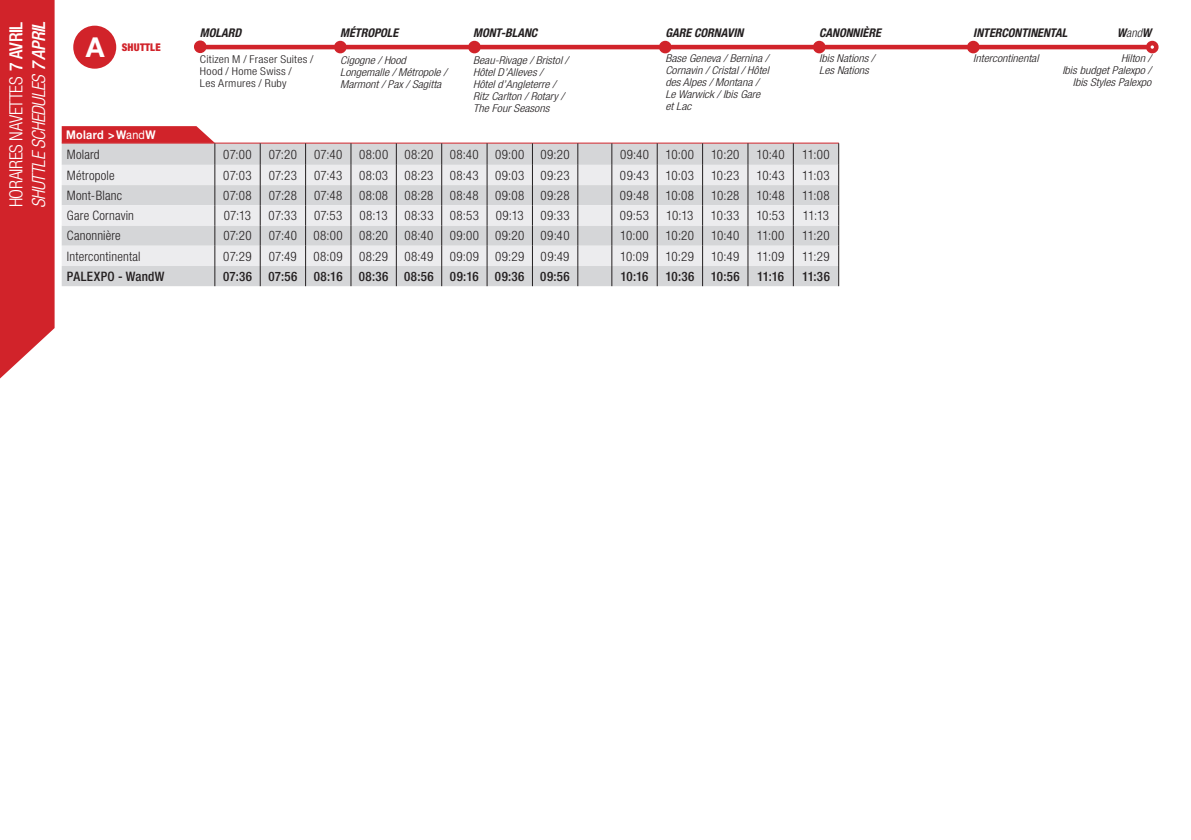
<style>
.page{position:relative;width:1191px;height:840px;background:#fff}
.page>*{position:absolute;margin:0;border:0;box-sizing:border-box;transform-origin:0 0}
.t1{font:700 27.4px "Helvetica Neue LT Std";color:#fff}
.t2{font:300 condensed 18.2px/22.8px "Helvetica Neue LT Std";letter-spacing:-.02em;color:#fff}
.t3{font:300 condensed 13px "Helvetica Neue LT Std";letter-spacing:.025em;color:#231f20}
.t4{font:500 condensed 13px "Helvetica Neue LT Std";letter-spacing:.035em;color:#231f20}
.t5{font:italic 700 condensed 12px "Helvetica Neue LT Std";color:#231f20}
.t6{font:700 12px "Helvetica Neue LT Std";letter-spacing:.03em;color:#fff;scale:.9 1}
.t7{font:italic 300 condensed 12px "Helvetica Neue LT Std";color:#231f20}
.t8{font:italic 300 condensed 10.8px/12px "Helvetica Neue LT Std";color:#231f20;scale:1.11 1}
.t9{font:300 condensed 10.8px/12px "Helvetica Neue LT Std";letter-spacing:.02em;color:#231f20;scale:1.11 1}
.t10{font:900 condensed 10.6px "Helvetica Neue LT Std";letter-spacing:.02em;color:#d1232a}
.s1{font-weight:500}
.s2{font-style:italic}
.s3{font-weight:500;font-style:italic}
.s4{font-weight:400}
.s5{font-weight:700}
</style>
<div class="page">
<div style="left:73px;top:26px;width:43px;height:43px;background:#d1232a;border-radius:50%"></div>
<div style="left:0;top:0;width:55px;height:378px;background:#d1232a"></div>
<div style="left:215px;top:144px;width:623px;height:142px;background:#d5d6d8"></div>
<svg style="left:215px;top:165px;width:623px;height:101px;background:#e1e2e4"></svg>
<hr style="left:215px;top:143px;width:45px;height:1px;background:#d1232a">
<hr style="left:260px;top:143px;width:45px;height:1px;background:#d1232a">
<hr style="left:305px;top:143px;width:46px;height:1px;background:#d1232a">
<hr style="left:351px;top:143px;width:45px;height:1px;background:#d1232a">
<hr style="left:396px;top:143px;width:46px;height:1px;background:#d1232a">
<hr style="left:442px;top:143px;width:45px;height:1px;background:#d1232a">
<hr style="left:487px;top:143px;width:45px;height:1px;background:#d1232a">
<hr style="left:532px;top:143px;width:46px;height:1px;background:#d1232a">
<hr style="left:612px;top:143px;width:45px;height:1px;background:#d1232a">
<hr style="left:657px;top:143px;width:45px;height:1px;background:#d1232a">
<hr style="left:702px;top:143px;width:46px;height:1px;background:#d1232a">
<hr style="left:748px;top:143px;width:45px;height:1px;background:#d1232a">
<hr style="left:793px;top:143px;width:46px;height:1px;background:#d1232a">
<hr style="left:578px;top:143px;width:34px;height:1px;background:#d1232a">
<svg style="left:260px;top:143px;width:1px;height:143px"></svg>
<svg style="left:305px;top:143px;width:1px;height:143px"></svg>
<svg style="left:351px;top:143px;width:1px;height:143px"></svg>
<svg style="left:396px;top:143px;width:1px;height:143px"></svg>
<svg style="left:441px;top:143px;width:1px;height:143px"></svg>
<svg style="left:487px;top:143px;width:1px;height:143px"></svg>
<svg style="left:532px;top:143px;width:1px;height:143px"></svg>
<svg style="left:577px;top:143px;width:1px;height:143px"></svg>
<svg style="left:611px;top:143px;width:1px;height:143px"></svg>
<svg style="left:657px;top:143px;width:1px;height:143px"></svg>
<svg style="left:702px;top:143px;width:1px;height:143px"></svg>
<svg style="left:747px;top:143px;width:1px;height:143px"></svg>
<svg style="left:793px;top:143px;width:1px;height:143px"></svg>
<svg style="left:838px;top:143px;width:1px;height:143px"></svg>
<svg style="left:62px;top:126px;width:153px;height:160px;background:#ddccce"></svg>
<div style="left:194px;top:40px;width:12px;height:13px;border:5px solid #d1232a;border-radius:50%"></div>
<div style="left:659px;top:41px;width:12px;height:12px;border:5px solid #d1232a;border-radius:50%"></div>
<div style="left:468px;top:41px;width:13px;height:12px;border:5px solid #d1232a;border-radius:50%"></div>
<div style="left:334px;top:41px;width:12px;height:12px;border:5px solid #d1232a;border-radius:50%"></div>
<div style="left:967px;top:41px;width:12px;height:12px;border:5px solid #d1232a;border-radius:50%"></div>
<div style="left:813px;top:41px;width:12px;height:12px;border:5px solid #d1232a;border-radius:50%"></div>
<hr style="left:197px;top:45px;width:955px;height:4px;background:#d1232a">
<div style="left:1146px;top:41px;width:12px;height:12px;border:5px solid #d1232a;border-radius:50%"></div>
<h2 class="t2" style="left:4px;top:208px;width:188px;rotate:-90deg">HORAIRES NAVETTES <span class="s1">7 AVRIL<br></span><span class="s2">SHUTTLE SCHEDULES</span> <span class="s3">7 APRIL</span></h2>
<h1 class="t1" style="left:86px;top:30px;width:20px">A</h1>
<p class="t10" style="left:122px;top:41px;width:40px">SHUTTLE</p>
<p class="t5" style="left:200px;top:25px;width:43px">MOLARD</p>
<p class="t9" style="left:200px;top:53px;width:104px">Citizen M / Fraser Suites /<br>Hood / Home Swiss /<br>Les Armures / Ruby</p>
<p class="t5" style="left:340px;top:26px;width:59px">MÉTROPOLE</p>
<p class="t8" style="left:340px;top:54px;width:98px">Cigogne / Hood<br>Longemalle / Métropole /<br>Marmont / Pax / Sagitta</p>
<p class="t5" style="left:473px;top:26px;width:66px">MONT-BLANC</p>
<p class="t8" style="left:473px;top:54px;width:87px">Beau-Rivage / Bristol /<br>Hôtel D’Alleves /<br>Hôtel d’Angleterre /<br>Ritz Carlton / Rotary /<br>The Four Seasons</p>
<p class="t5" style="left:665px;top:26px;width:80px">GARE CORNAVIN</p>
<p class="t8" style="left:665px;top:53px;width:95px">Base Geneva / Bernina /<br>Cornavin / Cristal / Hôtel des Alpes / Montana /<br>Le Warwick / Ibis Gare et Lac</p>
<p class="t5" style="left:819px;top:26px;width:63px">CANONNIÈRE</p>
<p class="t8" style="left:819px;top:53px;width:51px">Ibis Nations /<br>Les Nations</p>
<p class="t6" style="left:66px;top:127px;width:101px">Molard &gt;W<span class="s4">and</span>W</p>
<p class="t3" style="left:67px;top:146px;width:34px">Molard</p>
<p class="t3" style="left:223px;top:146px;width:30px">07:00</p>
<p class="t3" style="left:269px;top:146px;width:30px">07:20</p>
<p class="t3" style="left:314px;top:146px;width:30px">07:40</p>
<p class="t3" style="left:359px;top:146px;width:76px">08:00 08:20</p>
<p class="t3" style="left:450px;top:146px;width:121px">08:40 09:00 09:20</p>
<p class="t3" style="left:620px;top:146px;width:31px">09:40</p>
<p class="t3" style="left:665px;top:146px;width:30px">10:00</p>
<p class="t3" style="left:711px;top:146px;width:30px">10:20</p>
<p class="t3" style="left:756px;top:146px;width:30px">10:40</p>
<p class="t3" style="left:802px;top:146px;width:29px">11:00</p>
<p class="t3" style="left:67px;top:167px;width:49px">Métropole</p>
<p class="t3" style="left:223px;top:167px;width:30px">07:03</p>
<p class="t3" style="left:269px;top:167px;width:30px">07:23</p>
<p class="t3" style="left:314px;top:167px;width:30px">07:43</p>
<p class="t3" style="left:359px;top:167px;width:76px">08:03 08:23</p>
<p class="t3" style="left:450px;top:167px;width:121px">08:43 09:03 09:23</p>
<p class="t3" style="left:620px;top:167px;width:31px">09:43</p>
<p class="t3" style="left:665px;top:167px;width:30px">10:03</p>
<p class="t3" style="left:711px;top:167px;width:30px">10:23</p>
<p class="t3" style="left:756px;top:167px;width:30px">10:43</p>
<p class="t3" style="left:802px;top:167px;width:29px">11:03</p>
<p class="t3" style="left:67px;top:188px;width:57px">Mont-Blanc</p>
<p class="t3" style="left:223px;top:188px;width:30px">07:08</p>
<p class="t3" style="left:269px;top:188px;width:30px">07:28</p>
<p class="t3" style="left:314px;top:188px;width:30px">07:48</p>
<p class="t3" style="left:359px;top:188px;width:76px">08:08 08:28</p>
<p class="t3" style="left:450px;top:188px;width:30px">08:48</p>
<p class="t3" style="left:495px;top:188px;width:76px">09:08 09:28</p>
<p class="t3" style="left:620px;top:188px;width:31px">09:48</p>
<p class="t3" style="left:665px;top:188px;width:30px">10:08</p>
<p class="t3" style="left:711px;top:188px;width:30px">10:28</p>
<p class="t3" style="left:756px;top:188px;width:30px">10:48</p>
<p class="t3" style="left:802px;top:188px;width:29px">11:08</p>
<p class="t3" style="left:67px;top:208px;width:69px">Gare Cornavin</p>
<p class="t3" style="left:224px;top:208px;width:29px">07:13</p>
<p class="t3" style="left:269px;top:208px;width:30px">07:33</p>
<p class="t3" style="left:314px;top:208px;width:30px">07:53</p>
<p class="t3" style="left:360px;top:208px;width:29px">08:13</p>
<p class="t3" style="left:404px;top:208px;width:76px">08:33 08:53</p>
<p class="t3" style="left:496px;top:208px;width:30px">09:13</p>
<p class="t3" style="left:540px;top:208px;width:31px">09:33</p>
<p class="t3" style="left:620px;top:208px;width:31px">09:53</p>
<p class="t3" style="left:666px;top:208px;width:29px">10:13</p>
<p class="t3" style="left:711px;top:208px;width:30px">10:33</p>
<p class="t3" style="left:756px;top:208px;width:30px">10:53</p>
<p class="t3" style="left:803px;top:208px;width:28px">11:13</p>
<p class="t3" style="left:67px;top:228px;width:55px">Canonnière</p>
<p class="t3" style="left:223px;top:228px;width:30px">07:20</p>
<p class="t3" style="left:269px;top:228px;width:30px">07:40</p>
<p class="t3" style="left:314px;top:228px;width:76px">08:00 08:20</p>
<p class="t3" style="left:404px;top:228px;width:167px">08:40 09:00 09:20 09:40</p>
<p class="t3" style="left:620px;top:228px;width:30px">10:00</p>
<p class="t3" style="left:665px;top:228px;width:30px">10:20</p>
<p class="t3" style="left:711px;top:228px;width:30px">10:40</p>
<p class="t3" style="left:757px;top:228px;width:29px">11:00</p>
<p class="t3" style="left:802px;top:228px;width:29px">11:20</p>
<p class="t3" style="left:67px;top:248px;width:75px">Intercontinental</p>
<p class="t3" style="left:223px;top:248px;width:30px">07:29</p>
<p class="t3" style="left:269px;top:248px;width:30px">07:49</p>
<p class="t3" style="left:314px;top:248px;width:76px">08:09 08:29</p>
<p class="t3" style="left:404px;top:248px;width:30px">08:49</p>
<p class="t3" style="left:450px;top:248px;width:76px">09:09 09:29</p>
<p class="t3" style="left:540px;top:248px;width:30px">09:49</p>
<p class="t3" style="left:620px;top:248px;width:30px">10:09</p>
<p class="t3" style="left:665px;top:248px;width:30px">10:29</p>
<p class="t3" style="left:711px;top:248px;width:30px">10:49</p>
<p class="t3" style="left:757px;top:248px;width:29px">11:09</p>
<p class="t3" style="left:802px;top:248px;width:29px">11:29</p>
<p class="t4" style="left:67px;top:268px;width:99px">PALEXPO - WandW</p>
<p class="t4" style="left:223px;top:268px;width:30px">07:36</p>
<p class="t4" style="left:268px;top:268px;width:30px">07:56</p>
<p class="t4" style="left:314px;top:268px;width:30px">08:16</p>
<p class="t4" style="left:359px;top:268px;width:212px">08:36 08:56 09:16 09:36 09:56</p>
<p class="t4" style="left:620px;top:268px;width:30px">10:16</p>
<p class="t4" style="left:665px;top:268px;width:30px">10:36</p>
<p class="t4" style="left:711px;top:268px;width:30px">10:56</p>
<p class="t4" style="left:757px;top:268px;width:29px">11:16</p>
<p class="t4" style="left:802px;top:268px;width:29px">11:36</p>
<p class="t5" style="left:973px;top:26px;width:95px">INTERCONTINENTAL</p>
<p class="t8" style="left:973px;top:53px;width:60px">Intercontinental</p>
<p class="t7" style="left:1117px;top:26px;width:36px"><span class="s5">W</span>and<span class="s5">W</span></p>
<p class="t8" style="left:1062px;top:53px;width:81px;text-align:right">Hilton /<br>Ibis budget Palexpo /<br>Ibis Styles Palexpo</p>
</div>
